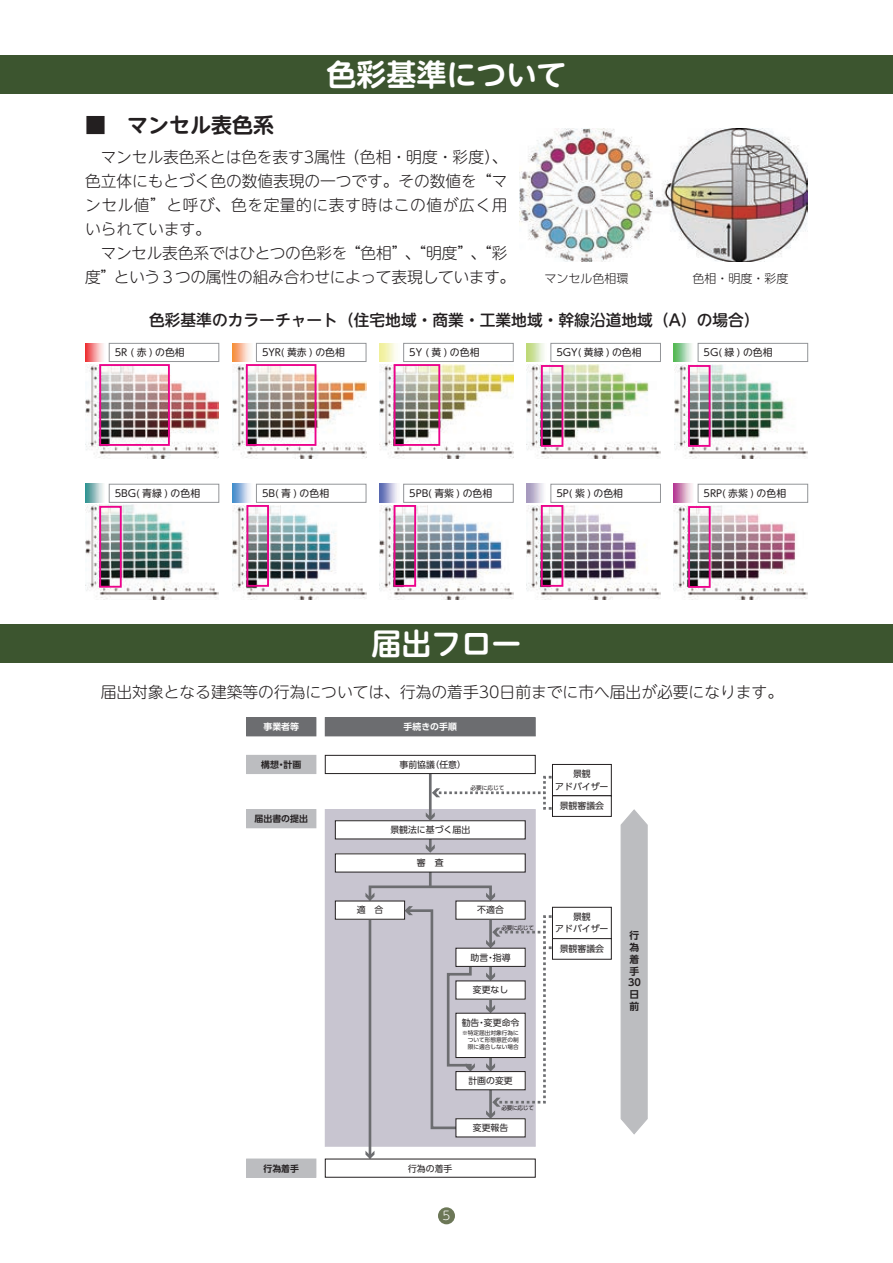
<style>
.page{position:relative;width:893px;height:1263px;background:#fff}
.page>*{position:absolute;margin:0;border:0;box-sizing:border-box;transform-origin:0 0}
.t1{font:700 30px "UD Shin M Go Pro De";color:#fff}
.t2{font:700 21px "UD Shin M Go Pro De";color:#231f20}
.t3{font:300 15.75px/24px "UD Shin M Go Pro";color:#231f20;text-align:justify}
.t4{font:300 15.75px/24px "UD Shin M Go Pro";letter-spacing:-.025em;color:#231f20;text-align:center}
.t5{font:500 15.75px "UD Shin M Go Pro";color:#231f20}
.t6{font:300 12px "UD Shin Go Pro";color:#231f20}
.t7{font:300 12px "UD Shin M Go Pro";color:#fff}
.t8{font:9.9px "UD Shin M Go Pro";color:#231f20}
.t9{font:700 9.75px/11.7px "UD Shin Go Pro De";color:#231f20}
.t10{font:8.85px/12.5px "UD Shin Go Pro";color:#231f20;text-align:center}
.t11{font:700 8.85px "UD Shin Go Pro De";color:#231f20}
.t12{font:700 8.85px "UD Shin Go Pro De";color:#fff}
.t13{font:5.7px/7.1px "UD Shin Go Pro";color:#231f20;text-align:justify}
</style>
<div class="page">
<div style="left:438px;top:1207px;width:17px;height:17px;background:#6c7757;border-radius:50%"></div>
<div style="left:0;top:55px;width:893px;height:39px;background:#3c552f"></div>
<div style="left:0;top:624px;width:893px;height:39px;background:#3c552f"></div>
<hr style="left:892px;top:378px;width:1px;height:38px;background:#3c552f">
<div style="left:325px;top:809px;width:210px;height:337px;background:#c8c5d0"></div>
<div style="left:325px;top:809px;width:211px;height:338px;border:1px solid #c8c5d0"></div>
<svg style="left:620px;top:809px;width:28px;height:326px;background:#c1c2c5"></svg>
<hr style="left:429px;top:829px;width:3px;height:21px;background:#6c6d70">
<svg style="left:426px;top:844px;width:9px;height:9px"></svg>
<hr style="left:369px;top:919px;width:2px;height:237px;background:#6c6d70">
<svg style="left:365px;top:1151px;width:9px;height:7px"></svg>
<div style="left:369px;top:885px;width:123px;height:14px;border:3px solid #6c6d70"></div>
<svg style="left:365px;top:893px;width:9px;height:7px"></svg>
<svg style="left:486px;top:893px;width:9px;height:7px"></svg>
<hr style="left:429px;top:868px;width:3px;height:19px;background:#6c6d70">
<svg style="left:486px;top:914px;width:66px;height:205px"></svg>
<svg style="left:426px;top:774px;width:126px;height:47px"></svg>
<svg style="left:405px;top:906px;width:70px;height:224px"></svg>
<div style="left:247px;top:718px;width:69px;height:18px;background:#6c6d70"></div>
<div style="left:246px;top:717px;width:70px;height:19px;border:1px solid #6c6d70"></div>
<div style="left:247px;top:755px;width:69px;height:18px;background:#bcbdc0"></div>
<div style="left:246px;top:755px;width:70px;height:19px;border:1px solid #bcbdc0"></div>
<div style="left:247px;top:1159px;width:69px;height:18px;background:#bcbdc0"></div>
<div style="left:246px;top:1158px;width:70px;height:20px;border:1px solid #bcbdc0"></div>
<div style="left:247px;top:809px;width:69px;height:19px;background:#bcbdc0"></div>
<div style="left:335px;top:901px;width:70px;height:18px;background:#fff"></div>
<div style="left:335px;top:900px;width:70px;height:20px;border:1px solid #231f20"></div>
<div style="left:456px;top:901px;width:69px;height:18px;background:#fff"></div>
<div style="left:455px;top:900px;width:71px;height:20px;border:1px solid #231f20"></div>
<div style="left:456px;top:948px;width:69px;height:18px;background:#fff"></div>
<div style="left:455px;top:948px;width:71px;height:19px;border:1px solid #231f20"></div>
<div style="left:456px;top:1071px;width:69px;height:19px;background:#fff"></div>
<div style="left:455px;top:1071px;width:71px;height:19px;border:1px solid #231f20"></div>
<div style="left:456px;top:1119px;width:69px;height:18px;background:#fff"></div>
<div style="left:455px;top:1118px;width:71px;height:19px;border:1px solid #231f20"></div>
<div style="left:456px;top:981px;width:69px;height:18px;background:#fff"></div>
<div style="left:456px;top:1013px;width:69px;height:44px;background:#fff"></div>
<div style="left:455px;top:1013px;width:71px;height:45px;border:1px solid #231f20"></div>
<div style="left:552px;top:907px;width:60px;height:32px;border:1px solid #231f20"></div>
<div style="left:552px;top:938px;width:60px;height:22px;border:1px solid #231f20"></div>
<div style="left:552px;top:764px;width:60px;height:32px;border:1px solid #231f20"></div>
<div style="left:552px;top:795px;width:60px;height:22px;border:1px solid #231f20"></div>
<div style="left:325px;top:718px;width:210px;height:18px;background:#6c6d70"></div>
<div style="left:325px;top:717px;width:211px;height:19px;border:1px solid #6c6d70"></div>
<div style="left:325px;top:755px;width:211px;height:19px;border:1px solid #231f20"></div>
<div style="left:325px;top:1158px;width:211px;height:20px;border:1px solid #231f20"></div>
<div style="left:335px;top:821px;width:190px;height:18px;background:#fff"></div>
<div style="left:335px;top:820px;width:191px;height:19px;border:1px solid #231f20"></div>
<div style="left:335px;top:854px;width:190px;height:18px;background:#fff"></div>
<img style="left:520px;top:129px;width:288px;height:133px">
<img style="left:85px;top:364px;width:134px;height:95px">
<div style="left:109px;top:343px;width:110px;height:19px;border:1px solid #939598"></div>
<img style="left:85px;top:343px;width:19px;height:19px">
<div style="left:99px;top:364px;width:71px;height:82px;border:2px solid #ed028c"></div>
<img style="left:527px;top:364px;width:133px;height:94px">
<div style="left:551px;top:343px;width:110px;height:19px;border:1px solid #939598"></div>
<img style="left:527px;top:343px;width:17px;height:19px">
<div style="left:541px;top:365px;width:22px;height:82px;border:2px solid #ed028c"></div>
<img style="left:232px;top:505px;width:134px;height:94px">
<div style="left:256px;top:484px;width:110px;height:19px;border:1px solid #939598"></div>
<img style="left:232px;top:484px;width:19px;height:19px">
<div style="left:246px;top:505px;width:23px;height:82px;border:2px solid #ed028c"></div>
<img style="left:674px;top:505px;width:134px;height:94px">
<div style="left:698px;top:484px;width:110px;height:19px;border:1px solid #939598"></div>
<img style="left:674px;top:484px;width:19px;height:19px">
<div style="left:688px;top:506px;width:23px;height:82px;border:2px solid #ed028c"></div>
<img style="left:674px;top:364px;width:134px;height:94px">
<div style="left:698px;top:343px;width:110px;height:19px;border:1px solid #939598"></div>
<img style="left:674px;top:343px;width:18px;height:19px">
<div style="left:688px;top:365px;width:22px;height:82px;border:2px solid #ed028c"></div>
<img style="left:380px;top:505px;width:133px;height:94px">
<div style="left:403px;top:484px;width:110px;height:19px;border:1px solid #939598"></div>
<img style="left:379px;top:484px;width:18px;height:19px">
<div style="left:394px;top:505px;width:22px;height:82px;border:2px solid #ed028c"></div>
<img style="left:85px;top:505px;width:134px;height:94px">
<div style="left:109px;top:484px;width:110px;height:19px;border:1px solid #939598"></div>
<img style="left:85px;top:484px;width:19px;height:19px">
<div style="left:99px;top:506px;width:23px;height:82px;border:2px solid #ed028c"></div>
<img style="left:527px;top:505px;width:134px;height:94px">
<div style="left:551px;top:484px;width:110px;height:19px;border:1px solid #939598"></div>
<div style="left:541px;top:505px;width:22px;height:82px;border:2px solid #ed028c"></div>
<img style="left:232px;top:364px;width:134px;height:95px">
<div style="left:256px;top:343px;width:110px;height:19px;border:1px solid #939598"></div>
<img style="left:232px;top:343px;width:19px;height:19px">
<div style="left:246px;top:364px;width:70px;height:82px;border:2px solid #ed028c"></div>
<img style="left:379px;top:364px;width:134px;height:95px">
<div style="left:403px;top:343px;width:110px;height:19px;border:1px solid #939598"></div>
<div style="left:394px;top:364px;width:46px;height:82px;border:2px solid #ed028c"></div>
<h1 class="t1" style="left:326px;top:50px;width:242px">⾊彩基準について</h1>
<h2 class="t2" style="left:85px;top:108px;width:190px">■　マンセル表色系</h2>
<p class="t3" style="left:85px;top:144px;width:424px;text-indent:16px">マンセル表色系とは色を表す3属性（色相・明度・彩度）、色立体にもとづく色の数値表現の一つです。その数値を“マンセル値”と呼び、色を定量的に表す時はこの値が広く用いられています。</p>
<p class="t4" style="left:85px;top:240px;width:432px">マンセル表色系ではひとつの色彩を “色相”、“明度”、“彩度”という３つの属性の組み合わせによって表現しています。</p>
<p class="t6" style="left:544px;top:269px;width:85px">マンセル⾊相環</p>
<p class="t6" style="left:692px;top:269px;width:98px">⾊相・明度・彩度</p>
<p class="t5" style="left:149px;top:307px;width:612px">⾊彩基準のカラーチャート（住宅地域・商業・⼯業地域・幹線沿道地域（A）の場合）</p>
<p class="t8" style="left:115px;top:344px;width:71px">5R ( 赤 ) の色相</p>
<p class="t8" style="left:556px;top:344px;width:87px">5GY( 黄緑 ) の色相</p>
<p class="t8" style="left:262px;top:344px;width:84px">5YR( 黄赤 ) の色相</p>
<p class="t8" style="left:409px;top:344px;width:72px">5Y ( 黄 ) の色相</p>
<p class="t8" style="left:704px;top:344px;width:70px">5G( 緑 ) の色相</p>
<p class="t8" style="left:115px;top:485px;width:87px">5BG( 青緑 ) の色相</p>
<p class="t8" style="left:409px;top:485px;width:85px">5PB( 青紫 ) の色相</p>
<p class="t8" style="left:556px;top:485px;width:68px">5P( 紫 ) の色相</p>
<p class="t8" style="left:262px;top:485px;width:69px">5B( 青 ) の色相</p>
<p class="t8" style="left:704px;top:485px;width:84px">5RP( 赤紫 ) の色相</p>
<h1 class="t1" style="left:371px;top:619px;width:152px">届出フロー</h1>
<p class="t3" style="left:101px;top:679px;width:684px">届出対象となる建築等の⾏為については、⾏為の着⼿30⽇前までに市へ届出が必要になります。</p>
<p class="t12" style="left:264px;top:720px;width:37px">事業者等</p>
<p class="t11" style="left:261px;top:757px;width:41px">構想・計画</p>
<p class="t11" style="left:255px;top:811px;width:55px">届出書の提出</p>
<p class="t11" style="left:264px;top:1161px;width:37px">行為着手</p>
<p class="t12" style="left:404px;top:720px;width:55px">手続きの手順</p>
<p class="t10" style="left:399px;top:758px;width:68px">事前協議（任意）</p>
<p class="t13" style="left:470px;top:784px;width:36px">必要に応じて</p>
<p class="t10" style="left:390px;top:823px;width:81px">景観法に基づく届出</p>
<p class="t10" style="left:417px;top:856px;width:28px">審　査</p>
<p class="t10" style="left:357px;top:904px;width:28px">適　合</p>
<p class="t10" style="left:477px;top:904px;width:28px">不適合</p>
<p class="t10" style="left:471px;top:951px;width:41px">助言・指導</p>
<p class="t13" style="left:501px;top:924px;width:34px">必要に応じて</p>
<p class="t10" style="left:473px;top:983px;width:37px">変更なし</p>
<p class="t10" style="left:462px;top:1016px;width:59px">勧告・変更命令</p>
<p class="t13" style="left:462px;top:1029px;width:58px">※特定届出対象行為に　ついて形態意匠の制　限に適合しない場合</p>
<p class="t10" style="left:408px;top:1162px;width:46px">行為の着手</p>
<p class="t7" style="left:442px;top:1206px;width:9px">5</p>
<p class="t10" style="left:468px;top:1074px;width:46px">計画の変更</p>
<p class="t10" style="left:473px;top:1121px;width:37px">変更報告</p>
<p class="t13" style="left:501px;top:1104px;width:34px">必要に応じて</p>
<p class="t10" style="left:555px;top:767px;width:55px">景観<br>アドバイザー</p>
<p class="t10" style="left:560px;top:799px;width:46px">景観審議会</p>
<p class="t10" style="left:555px;top:910px;width:55px">景観<br>アドバイザー</p>
<p class="t10" style="left:560px;top:942px;width:46px">景観審議会</p>
<p class="t9" style="left:628px;top:930px;width:14px">行為着手<br>30日前</p>
</div>
